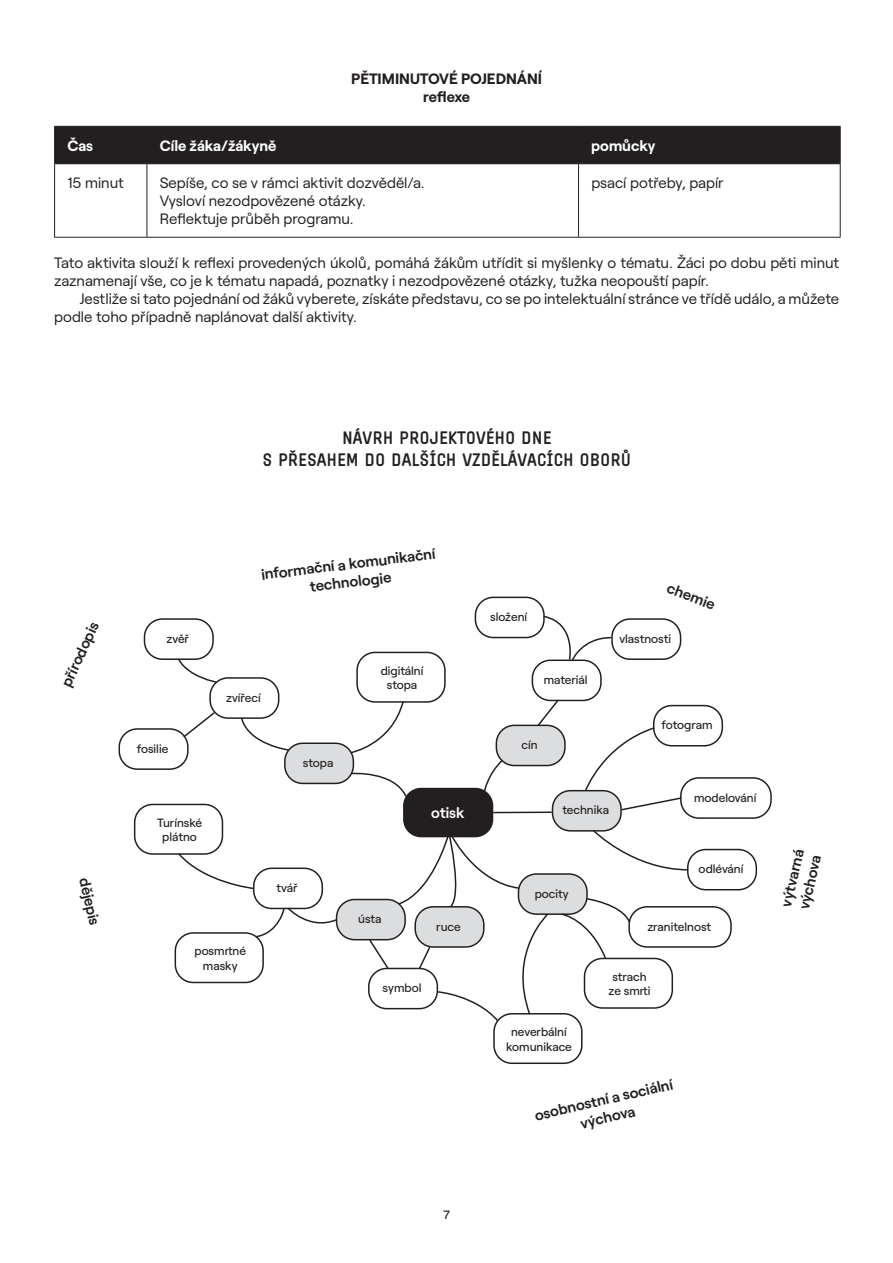
<style>
.page{position:relative;width:893px;height:1263px;background:#fff}
.page>*{position:absolute;margin:0;border:0;box-sizing:border-box;transform-origin:0 0}
.t1{font:700 18px/21.6px "GASK";color:#231f20;text-align:center}
.t2{font:15px/18px "Roobert";color:#231f20}
.t3{font:600 15px/18px "Roobert";color:#231f20;text-align:center}
.t4{font:700 15px/18px "Roobert";color:#231f20;text-align:center}
.t5{font:700 15px "Roobert";color:#fff}
.t6{font:600 15px "Roobert";color:#fff}
.t7{font:500 12px/14.4px "Roobert";color:#231f20;text-align:center}
</style>
<div class="page">
<div style="left:285px;top:743px;width:68px;height:40px;background:#dcdddf;border-radius:18px"></div>
<div style="left:284px;top:742px;width:70px;height:42px;border:2px solid #231f20;border-radius:18px"></div>
<div style="left:337px;top:899px;width:68px;height:41px;background:#dcdddf;border-radius:18px"></div>
<div style="left:336px;top:899px;width:70px;height:41px;border:2px solid #231f20;border-radius:18px"></div>
<div style="left:496px;top:725px;width:69px;height:40px;background:#dcdddf;border-radius:18px"></div>
<div style="left:496px;top:725px;width:70px;height:41px;border:2px solid #231f20;border-radius:18px"></div>
<div style="left:552px;top:791px;width:69px;height:40px;background:#dcdddf;border-radius:18px"></div>
<div style="left:552px;top:790px;width:70px;height:41px;border:2px solid #231f20;border-radius:18px"></div>
<div style="left:518px;top:874px;width:69px;height:40px;background:#dcdddf;border-radius:18px"></div>
<div style="left:518px;top:873px;width:70px;height:42px;border:2px solid #231f20;border-radius:18px"></div>
<div style="left:403px;top:788px;width:90px;height:49px;background:#231f20;border-radius:18px"></div>
<div style="left:253px;top:867px;width:70px;height:42px;border:2px solid #231f20;border-radius:18px"></div>
<div style="left:209px;top:677px;width:70px;height:42px;border:2px solid #231f20;border-radius:18px"></div>
<div style="left:144px;top:618px;width:70px;height:42px;border:2px solid #231f20;border-radius:18px"></div>
<div style="left:119px;top:728px;width:70px;height:42px;border:2px solid #231f20;border-radius:18px"></div>
<div style="left:368px;top:968px;width:70px;height:41px;border:2px solid #231f20;border-radius:18px"></div>
<div style="left:628px;top:906px;width:104px;height:42px;border:2px solid #231f20;border-radius:18px"></div>
<div style="left:687px;top:849px;width:70px;height:41px;border:2px solid #231f20;border-radius:18px"></div>
<div style="left:680px;top:777px;width:92px;height:42px;border:2px solid #231f20;border-radius:18px"></div>
<div style="left:653px;top:705px;width:70px;height:41px;border:2px solid #231f20;border-radius:18px"></div>
<div style="left:532px;top:659px;width:70px;height:42px;border:2px solid #231f20;border-radius:18px"></div>
<div style="left:475px;top:597px;width:70px;height:41px;border:2px solid #231f20;border-radius:18px"></div>
<div style="left:611px;top:618px;width:70px;height:42px;border:2px solid #231f20;border-radius:18px"></div>
<div style="left:356px;top:652px;width:90px;height:51px;border:2px solid #231f20;border-radius:18px"></div>
<div style="left:493px;top:1013px;width:90px;height:51px;border:2px solid #231f20;border-radius:18px"></div>
<div style="left:584px;top:958px;width:89px;height:51px;border:2px solid #231f20;border-radius:18px"></div>
<div style="left:134px;top:804px;width:89px;height:51px;border:2px solid #231f20;border-radius:18px"></div>
<div style="left:175px;top:932px;width:89px;height:51px;border:2px solid #231f20;border-radius:18px"></div>
<div style="left:55px;top:127px;width:785px;height:36px;background:#231f20"></div>
<hr style="left:54px;top:126px;width:93px;height:1px;background:#231f20">
<hr style="left:54px;top:127px;width:1px;height:36px;background:#231f20">
<hr style="left:147px;top:126px;width:431px;height:1px;background:#231f20">
<hr style="left:147px;top:127px;width:1px;height:36px;background:#231f20">
<hr style="left:578px;top:126px;width:263px;height:1px;background:#231f20">
<hr style="left:578px;top:127px;width:1px;height:36px;background:#231f20">
<hr style="left:840px;top:127px;width:1px;height:36px;background:#231f20">
<hr style="left:54px;top:163px;width:93px;height:1px;background:#231f20">
<hr style="left:54px;top:164px;width:1px;height:73px;background:#231f20">
<hr style="left:147px;top:163px;width:431px;height:1px;background:#231f20">
<hr style="left:147px;top:164px;width:1px;height:73px;background:#231f20">
<hr style="left:578px;top:163px;width:263px;height:1px;background:#231f20">
<hr style="left:578px;top:164px;width:1px;height:73px;background:#231f20">
<hr style="left:840px;top:164px;width:1px;height:73px;background:#231f20">
<hr style="left:54px;top:237px;width:93px;height:1px;background:#231f20">
<hr style="left:147px;top:237px;width:431px;height:1px;background:#231f20">
<hr style="left:578px;top:237px;width:263px;height:1px;background:#231f20">
<svg style="left:350px;top:771px;width:58px;height:27px"></svg>
<svg style="left:483px;top:758px;width:21px;height:34px"></svg>
<hr style="left:493px;top:811px;width:59px;height:2px;background:#231f20">
<svg style="left:240px;top:716px;width:51px;height:36px"></svg>
<svg style="left:349px;top:700px;width:56px;height:54px"></svg>
<svg style="left:177px;top:657px;width:41px;height:27px"></svg>
<svg style="left:182px;top:711px;width:34px;height:28px"></svg>
<svg style="left:177px;top:851px;width:78px;height:39px"></svg>
<svg style="left:255px;top:907px;width:84px;height:31px"></svg>
<svg style="left:368px;top:938px;width:22px;height:32px"></svg>
<svg style="left:397px;top:835px;width:152px;height:188px"></svg>
<svg style="left:560px;top:897px;width:71px;height:64px"></svg>
<svg style="left:592px;top:829px;width:97px;height:42px"></svg>
<svg style="left:584px;top:726px;width:99px;height:85px"></svg>
<svg style="left:536px;top:698px;width:24px;height:30px"></svg>
<svg style="left:542px;top:615px;width:71px;height:46px"></svg>
<p class="t4" style="left:351px;top:68px;width:192px">PĚTIMINUTOVÉ POJEDNÁNÍ reflexe</p>
<p class="t5" style="left:67px;top:134px;width:27px">Čas</p>
<p class="t5" style="left:160px;top:134px;width:118px">Cíle žáka/žákyně</p>
<p class="t5" style="left:591px;top:134px;width:66px">pomůcky</p>
<p class="t2" style="left:67px;top:173px;width:58px">15 minut</p>
<p class="t2" style="left:160px;top:173px;width:266px">Sepíše, co se v rámci aktivit dozvěděl/a.<br>Vysloví nezodpovězené otázky.<br>Reflektuje průběh programu.</p>
<p class="t2" style="left:591px;top:173px;width:134px">psací potřeby, papír</p>
<p class="t2" style="left:54px;top:252px;width:786px">Tato aktivita slouží k reflexi provedených úkolů, pomáhá žákům utřídit si myšlenky o tématu. Žáci po dobu pěti minut zaznamenají vše, co je k tématu napadá, poznatky i nezodpovězené otázky, tužka neopouští papír.</p>
<p class="t2" style="left:54px;top:288px;width:786px;text-indent:26px">Jestliže si tato pojednání od žáků vyberete, získáte představu, co se po intelektuální stránce ve třídě událo, a můžete podle toho případně naplánovat další aktivity.</p>
<p class="t3" style="left:56px;top:681px;width:71px;rotate:-65deg">přírodopis</p>
<p class="t3" style="left:94px;top:875px;width:50px;rotate:77deg">dějepis</p>
<p class="t1" style="left:262px;top:427px;width:370px">NÁVRH PROJEKTOVÉHO DNE<br>S PŘESAHEM DO DALŠÍCH VZDĚLÁVACÍCH OBORŮ</p>
<p class="t7" style="left:166px;top:630px;width:24px">zvěř</p>
<p class="t7" style="left:137px;top:740px;width:33px">fosilie</p>
<p class="t7" style="left:157px;top:814px;width:47px">Turínské plátno</p>
<p class="t3" style="left:260px;top:564px;width:177px;rotate:-7deg">informační a komunikační technologie</p>
<p class="t7" style="left:226px;top:689px;width:36px">zvířecí</p>
<p class="t7" style="left:303px;top:755px;width:32px">stopa</p>
<p class="t7" style="left:276px;top:880px;width:23px">tvář</p>
<p class="t7" style="left:381px;top:662px;width:44px">digitální stopa</p>
<p class="t7" style="left:358px;top:911px;width:25px">ústa</p>
<p class="t6" style="left:431px;top:801px;width:35px">otisk</p>
<p class="t7" style="left:436px;top:918px;width:26px">ruce</p>
<p class="t7" style="left:194px;top:943px;width:53px">posmrtné masky</p>
<p class="t7" style="left:383px;top:980px;width:40px">symbol</p>
<p class="t7" style="left:490px;top:609px;width:39px">složení</p>
<p class="t7" style="left:544px;top:672px;width:45px">materiál</p>
<p class="t7" style="left:522px;top:737px;width:18px">cín</p>
<p class="t3" style="left:671px;top:577px;width:52px;rotate:21deg">chemie</p>
<p class="t7" style="left:619px;top:630px;width:53px">vlastnosti</p>
<p class="t7" style="left:661px;top:717px;width:53px">fotogram</p>
<p class="t7" style="left:562px;top:802px;width:48px">technika</p>
<p class="t7" style="left:694px;top:789px;width:64px">modelování</p>
<p class="t7" style="left:535px;top:885px;width:35px">pocity</p>
<p class="t7" style="left:699px;top:861px;width:46px">odlévání</p>
<p class="t7" style="left:647px;top:918px;width:65px">zranitelnost</p>
<p class="t7" style="left:506px;top:1024px;width:67px">neverbální komunikace</p>
<p class="t7" style="left:609px;top:968px;width:43px">strach ze smrti</p>
<p class="t3" style="left:533px;top:1105px;width:143px;rotate:-13deg">osobnostní a sociální výchova</p>
<p class="t3" style="left:776px;top:904px;width:60px;text-align:left;rotate:-77deg">výtvarná výchova</p>
<p class="t7" style="left:443px;top:1206px;width:8px">7</p>
</div>
